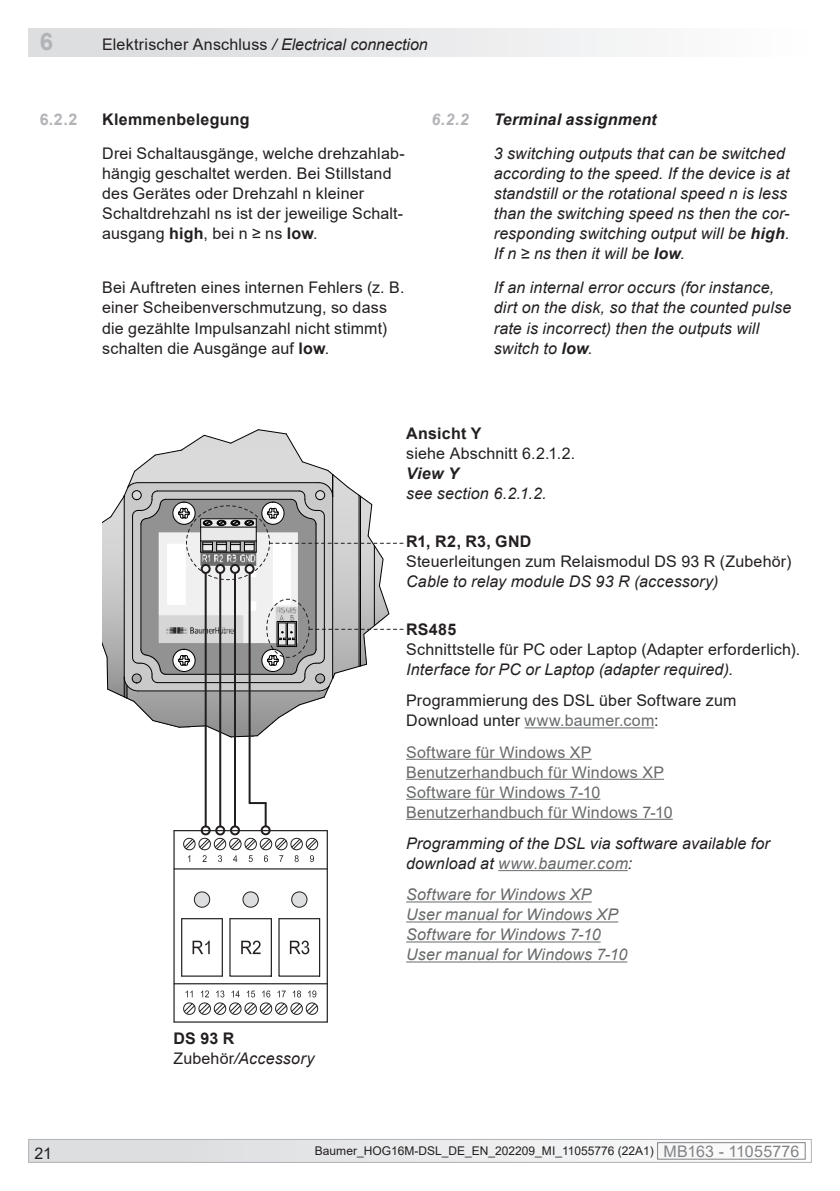
<style>
.page{position:relative;width:840px;height:1191px;background:#fff}
.page>*{position:absolute;margin:0;border:0;box-sizing:border-box;transform-origin:0 0}
.MB-Leiste_oben_links{font:700 24px "Arial";color:#b2b3b7}
.Kapitel_Text_EN{font:italic 16px/20px "Arial";letter-spacing:.01em;color:#231f20}
.Kapitel_Text_DE{font:16px/20px "Arial";letter-spacing:.01em;color:#231f20}
.DE_links{font:16px/20px "Arial";letter-spacing:.01em;color:#231f20}
.EN_links{font:italic 16px/20px "Arial";letter-spacing:.01em;color:#231f20}
.DE_links-2{font:16px "Arial";letter-spacing:.01em;color:#67696b}
.EN_links-2{font:italic 16px "Arial";letter-spacing:.01em;color:#67696b}
.MB-Leiste_oben_links-2{font:16px "Arial";letter-spacing:.01em;color:#231f20}
.DE_links-3{font:700 16px "Arial";letter-spacing:.015em;color:#231f20}
.Kapitel_1-1-1_EN{font:italic 700 16px "Arial";letter-spacing:.015em;color:#231f20}
.DE_links-4{font:italic 16px "Arial";letter-spacing:.015em;color:#231f20}
.Kapitel_1-1-1_DE{font:700 16px "Arial";letter-spacing:.02em;color:#231f20}
.Kapitel_1-1-1_DE-2{font:700 16px "Arial";color:#b2b3b7}
.Kapitel_1-1-1_EN-2{font:italic 700 16px "Arial";color:#b2b3b7}
.t1{font:12px "Arial";color:#231f20}
.s1{font-style:italic}
.s2{font-weight:700}
.s3{font-style:normal}
.s4{color:#67696b}
.s5{font-size:16px;color:#808285}
</style>
<div class="page">
<div style="left:29px;top:1139px;width:781px;height:23px;background:linear-gradient(to right,#dbdcdf,#f5f5f5)"></div>
<div style="left:657px;top:1142px;width:148px;height:17px;border:1px solid #808285"></div>
<div style="left:28px;top:1139px;width:783px;height:23px;border:1px solid #b2b3b7"></div>
<div style="left:28px;top:28px;width:783px;height:29px;background:linear-gradient(to right,#d8d9db,#fdfdfd)"></div>
<hr style="left:204px;top:573px;width:2px;height:253px;background:#231f20">
<div style="left:200px;top:825px;width:10px;height:10px;border:2px solid #231f20;border-radius:50%"></div>
<hr style="left:219px;top:573px;width:2px;height:253px;background:#231f20">
<div style="left:215px;top:825px;width:10px;height:10px;border:2px solid #231f20;border-radius:50%"></div>
<hr style="left:234px;top:573px;width:2px;height:253px;background:#231f20">
<div style="left:230px;top:825px;width:10px;height:10px;border:2px solid #231f20;border-radius:50%"></div>
<hr style="left:248px;top:573px;width:2px;height:230px;background:#231f20">
<hr style="left:264px;top:803px;width:2px;height:23px;background:#231f20">
<div style="left:260px;top:825px;width:10px;height:10px;border:2px solid #231f20;border-radius:50%"></div>
<svg style="left:249px;top:802px;width:16px;height:2px"></svg>
<svg style="left:102px;top:429px;width:301px;height:308px"></svg>
<hr style="left:326px;top:830px;width:2px;height:192px;background:#231f20">
<hr style="left:173px;top:830px;width:1px;height:192px;background:#231f20">
<svg style="left:193px;top:891px;width:114px;height:17px"></svg>
<hr style="left:182px;top:975px;width:40px;height:1px;background:#231f20">
<hr style="left:182px;top:918px;width:40px;height:1px;background:#231f20">
<hr style="left:174px;top:983px;width:153px;height:1px;background:#231f20">
<hr style="left:174px;top:1021px;width:153px;height:1px;background:#231f20">
<hr style="left:181px;top:918px;width:1px;height:58px;background:#231f20">
<svg style="left:192px;top:940px;width:17px;height:14px"></svg>
<svg style="left:221px;top:918px;width:51px;height:59px"></svg>
<svg style="left:183px;top:990px;width:135px;height:25px"></svg>
<svg style="left:278px;top:918px;width:42px;height:59px"></svg>
<hr style="left:174px;top:868px;width:153px;height:1px;background:#231f20">
<hr style="left:174px;top:830px;width:153px;height:1px;background:#231f20">
<svg style="left:183px;top:837px;width:135px;height:25px"></svg>
<hr style="left:524px;top:727px;width:129px;height:1px;background:#67696b">
<hr style="left:406px;top:759px;width:185px;height:1px;background:#67696b">
<hr style="left:406px;top:779px;width:257px;height:1px;background:#67696b">
<hr style="left:406px;top:799px;width:194px;height:1px;background:#67696b">
<hr style="left:406px;top:819px;width:266px;height:1px;background:#67696b">
<hr style="left:498px;top:870px;width:129px;height:1px;background:#67696b">
<hr style="left:406px;top:901px;width:185px;height:1px;background:#67696b">
<hr style="left:406px;top:921px;width:212px;height:1px;background:#67696b">
<hr style="left:406px;top:941px;width:194px;height:1px;background:#67696b">
<hr style="left:406px;top:961px;width:221px;height:1px;background:#67696b">
<p class="MB-Leiste_oben_links" style="left:40px;top:24px;width:15px">6</p>
<p class="MB-Leiste_oben_links-2" style="left:102px;top:33px;width:327px">Elektrischer Anschluss <span class="s1">/ Electrical connection</span></p>
<p class="Kapitel_1-1-1_DE-2" style="left:40px;top:108px;width:39px">6.2.2</p>
<p class="Kapitel_1-1-1_DE" style="left:102px;top:108px;width:149px">Klemmenbelegung</p>
<p class="Kapitel_Text_DE" style="left:102px;top:143px;width:304px">Drei Schaltausgänge, welche drehzahlab&shy;hängig geschaltet werden. Bei Stillstand des Gerätes oder Drehzahl n kleiner Schaltdrehzahl ns ist der jeweilige Schalt&shy;ausgang <span class="s2">high</span>, bei n ≥ ns <span class="s2">low</span>.</p>
<p class="Kapitel_Text_DE" style="left:102px;top:278px;width:304px">Bei Auftreten eines internen Fehlers (z. B. einer Scheibenverschmutzung, so dass die gezählte Impulsanzahl nicht stimmt) schalten die Ausgänge auf <span class="s2">low</span>.</p>
<p class="Kapitel_1-1-1_EN-2" style="left:431px;top:109px;width:39px">6.2.2</p>
<p class="Kapitel_1-1-1_EN" style="left:493px;top:109px;width:164px">Terminal assignment</p>
<p class="Kapitel_Text_EN" style="left:493px;top:144px;width:297px">3 switching outputs that can be switched according to the speed. If the device is at standstill or the rotational speed n is less than the switching speed ns then the cor&shy;responding switching output will be <span class="s2">high</span>.<br>If n ≥ ns then it will be <span class="s2">low</span>.</p>
<p class="Kapitel_Text_EN" style="left:493px;top:278px;width:299px">If an internal error occurs (for instance, dirt on the disk, so that the counted pulse rate is incorrect) then the outputs will switch to <span class="s2">low</span>.</p>
<p class="DE_links" style="left:406px;top:423px;width:170px"><span class="s2">Ansicht Y<br></span>siehe Abschnitt 6.2.1.2.</p>
<p class="EN_links" style="left:406px;top:464px;width:142px"><span class="s2">View Y<br></span>see section 6.2.1.2.</p>
<p class="DE_links-3" style="left:406px;top:530px;width:127px">R1, R2, R3, GND</p>
<p class="DE_links" style="left:406px;top:551px;width:386px">Steuerleitungen zum Relaismodul DS 93 R (Zubehör)</p>
<p class="EN_links" style="left:406px;top:571px;width:314px">Cable to relay module DS 93 R (accessory)</p>
<p class="DE_links-3" style="left:173px;top:1027px;width:62px">DS 93 R</p>
<p class="DE_links-4" style="left:173px;top:1047px;width:142px"><span class="s3">Zubehör</span>/Accessory</p>
<p class="DE_links-3" style="left:406px;top:618px;width:52px">RS485</p>
<p class="DE_links" style="left:406px;top:639px;width:395px">Schnittstelle für PC oder Laptop (Adapter erforderlich).</p>
<p class="EN_links" style="left:406px;top:659px;width:328px">Interface for PC or Laptop (adapter required).</p>
<p class="DE_links" style="left:406px;top:690px;width:331px">Programmierung des DSL über Software zum<br>Download unter <span class="s4">www.baumer.com</span>:</p>
<p class="DE_links-2" style="left:406px;top:741px;width:187px">Software für Windows XP</p>
<p class="DE_links-2" style="left:406px;top:761px;width:259px">Benutzerhandbuch für Windows XP</p>
<p class="DE_links-2" style="left:406px;top:781px;width:195px">Software für Windows 7-10</p>
<p class="DE_links-2" style="left:406px;top:801px;width:268px">Benutzerhandbuch für Windows 7-10</p>
<p class="EN_links" style="left:406px;top:833px;width:365px">Programming of the DSL via software available for download at <span class="s4">www.baumer.com</span>:</p>
<p class="EN_links-2" style="left:406px;top:884px;width:187px">Software for Windows XP</p>
<p class="EN_links-2" style="left:406px;top:904px;width:213px">User manual for Windows XP</p>
<p class="EN_links-2" style="left:406px;top:924px;width:196px">Software for Windows 7-10</p>
<p class="EN_links-2" style="left:406px;top:944px;width:222px">User manual for Windows 7-10</p>
<p class="Kapitel_Text_DE" style="left:35px;top:1143px;width:19px">21</p>
<p class="t1" style="left:315px;top:1143px;width:485px">Baumer_HOG16M-DSL_DE_EN_202209_MI_11055776 (22A1) <span class="s5">MB163 - 11055776</span></p>
</div>
